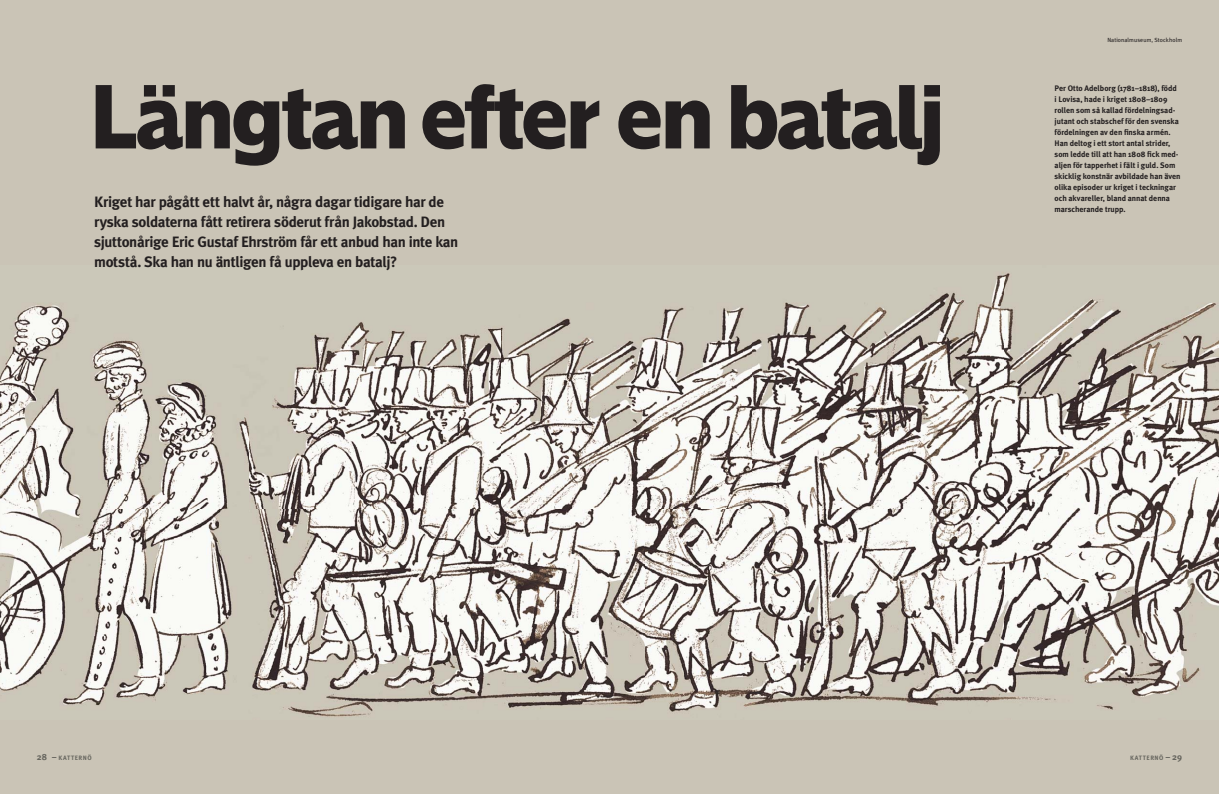
<style>
.page{position:relative;width:1219px;height:794px;background:#cac4b6}
.page>*{position:absolute;margin:0;border:0;box-sizing:border-box;transform-origin:0 0}
.t1{font:900 91.8px "Illuma";letter-spacing:-.04em;color:#231f20}
.t2{font:700 15px/20px "Meta Plus";letter-spacing:-.025em;color:#231f20}
.t3{font:700 8px/11px "Meta Plus";color:#231f20}
.t4{font:700 6.3px "Meta Plus";letter-spacing:.075em;color:#66655e}
.t5{font:6px "Meta Plus";letter-spacing:.01em;color:#231f20}
.s1{font-size:9px;color:#808285}
</style>
<div class="page">
<div style="left:37px;top:753px;width:10px;height:7px;background:#cac4b6"></div>
<div style="left:52px;top:754px;width:39px;height:5px;background:#cac4b6"></div>
<div style="left:1131px;top:754px;width:39px;height:5px;background:#cac4b6"></div>
<div style="left:1172px;top:755px;width:10px;height:6px;background:#cac4b6"></div>
<img style="left:0;top:265px;width:1219px;height:455px">
<h1 class="t1" style="left:88px;top:83px;width:859px">Längtan efter en batalj</h1>
<h2 class="t2" style="left:94px;top:192px;width:366px">Kriget har pågått ett halvt år, några dagar tidigare har de ryska soldaterna fått retirera söderut från Jakobstad. Den sjuttonårige Eric Gustaf Ehrström får ett anbud han inte kan motstå. Ska han nu äntligen få uppleva en batalj?</h2>
<p class="t5" style="left:1107px;top:37px;width:76px">Nationalmuseum, Stockholm</p>
<p class="t3" style="left:1054px;top:83px;width:128px">Per Otto Adelborg (1781–1818), född i Lovisa, hade i kriget 1808–1809 rollen som så kallad fördelningsad&shy;jutant och stabschef för den svenska fördelningen av den finska armén.<br>Han deltog i ett stort antal strider, som ledde till att han 1808 fick med&shy;aljen för tapperhet i fält i guld. Som skicklig konstnär avbildade han även olika episoder ur kriget i teckningar och akvareller, bland annat denna marscherande trupp.</p>
<p class="t4" style="left:37px;top:754px;width:56px"><span class="s1">28 –</span> KATTERNÖ</p>
<p class="t4" style="left:1130px;top:754px;width:53px">KATTERNÖ <span class="s1">– 29</span></p>
</div>
